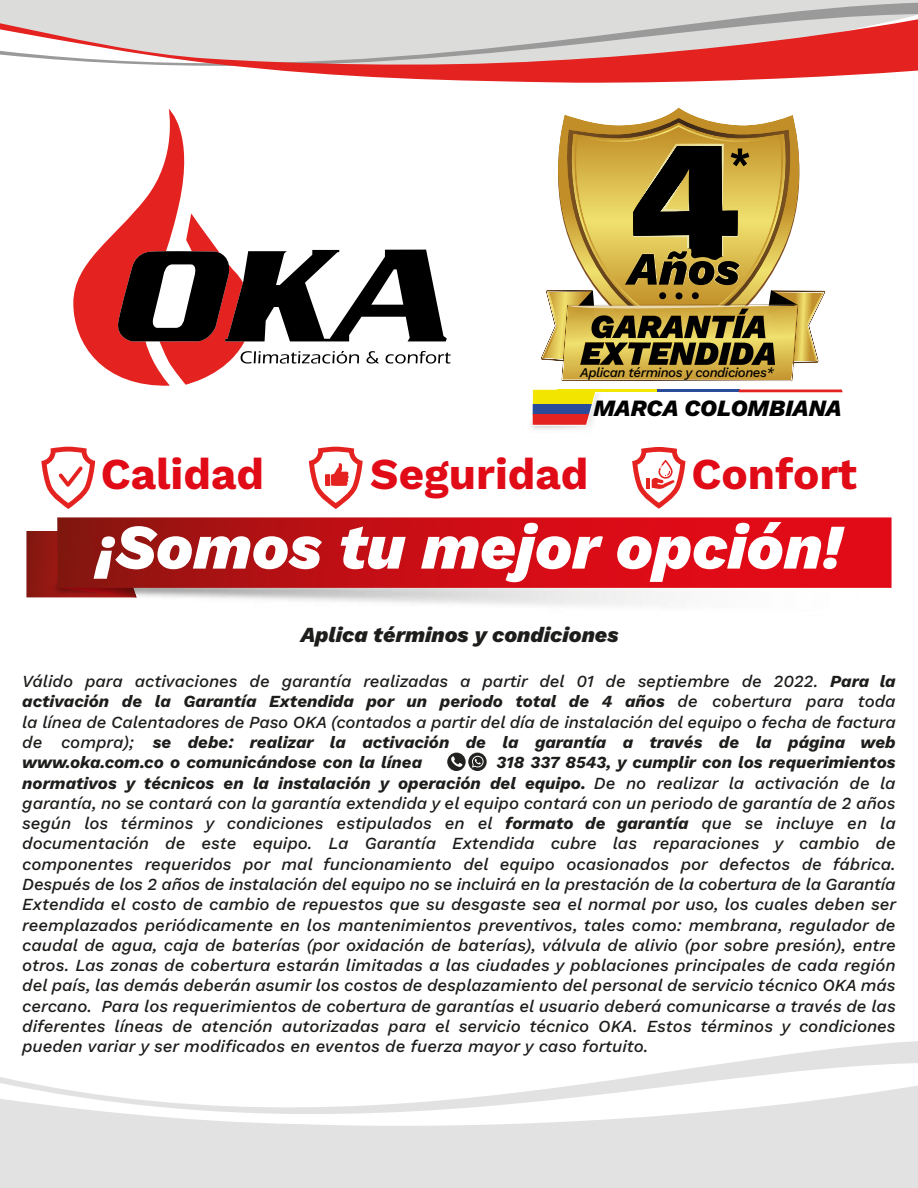
<style>
.page{position:relative;width:918px;height:1188px;background:#fff}
.page>*{position:absolute;margin:0;border:0;box-sizing:border-box;transform-origin:0 0}
.t1{font:italic 800 63.45px "Work Sans";color:#fff}
.t2{font:700 44.1px "Work Sans";color:#e10b17}
.t3{font:italic 800 23.4px "Work Sans";color:#010000}
.t4{font:italic 800 21.45px "Work Sans";color:#1d1d1b}
.t5{font:italic 500 16.95px/20.2px "Work Sans";letter-spacing:-.005em;color:#1d1d1b;text-align:justify}
.t6{font:italic 500 13.35px "Work Sans";letter-spacing:-.035em;color:#010000}
.s1{font-weight:700}
</style>
<div class="page">
<svg style="left:0;top:1041px;width:918px;height:147px;fill:#e2e2e2"></svg>
<hr style="left:0;top:0;width:918px;height:3px;background:#dcdcdb">
<svg style="left:73px;top:109px;width:378px;height:277px"></svg>
<svg style="left:559px;top:118px;width:239px;height:25px"></svg>
<svg style="left:567px;top:125px;width:223px;height:18px;background:#af832a"></svg>
<svg style="left:546px;top:143px;width:279px;height:238px"></svg>
<img style="left:531px;top:336px;width:120px;height:94px">
<svg style="left:531px;top:387px;width:312px;height:39px"></svg>
<div style="left:533px;top:405px;width:62px;height:10px;background:#2a4b9a"></div>
<div style="left:533px;top:415px;width:62px;height:10px;background:#e42320"></div>
<svg style="left:309px;top:447px;width:54px;height:62px"></svg>
<svg style="left:632px;top:447px;width:53px;height:62px"></svg>
<svg style="left:41px;top:447px;width:54px;height:62px"></svg>
<img style="left:26px;top:531px;width:642px;height:74px">
<svg style="left:57px;top:517px;width:835px;height:71px;background:#c51016"></svg>
<svg style="left:0;top:3px;width:918px;height:16px;background:#d5d5d4"></svg>
<svg style="left:0;top:19px;width:918px;height:64px"></svg>
<svg style="left:447px;top:753px;width:19px;height:18px"></svg>
<svg style="left:451px;top:756px;width:11px;height:11px"></svg>
<svg style="left:468px;top:753px;width:19px;height:18px"></svg>
<svg style="left:472px;top:756px;width:12px;height:12px"></svg>
<p class="t6" style="left:580px;top:367px;width:195px">Aplican términos y condiciones*</p>
<h3 class="t3" style="left:593px;top:399px;width:250px">MARCA COLOMBIANA</h3>
<h2 class="t2" style="left:101px;top:457px;width:165px">Calidad</h2>
<h2 class="t2" style="left:370px;top:457px;width:220px">Seguridad</h2>
<h2 class="t2" style="left:691px;top:457px;width:167px">Confort</h2>
<h1 class="t1" style="left:96px;top:522px;width:747px">¡Somos tu mejor opción!</h1>
<p class="t4" style="left:301px;top:627px;width:319px">Aplica términos y condiciones</p>
<p class="t5" style="left:22px;top:672px;width:875px">Válido para activaciones de garantía realizadas a partir del 01 de septiembre de 2022. <span class="s1">Para la activación de la Garantía Extendida por un periodo total de 4 años</span> de cobertura para toda la línea de Calentadores de Paso OKA (contados a partir del día de instalación del equipo o fecha de factura de compra); <span class="s1">se debe: realizar la activación de la garantía a través de la página web www.oka.com.co o comunicándose con la línea</span></p>
<p class="t5" style="left:22px;top:754px;width:875px;text-indent:474px"><span class="s1">318 337 8543, y cumplir con los requerimientos normativos y técnicos en la instalación y operación del equipo.</span> De no realizar la activación de la garantía, no se contará con la garantía extendida y el equipo contará con un periodo de garantía de 2 años según los términos y condiciones estipulados en el <span class="s1">formato de garantía</span> que se incluye en la documentación de este equipo. La Garantía Extendida cubre las reparaciones y cambio de componentes requeridos por mal funcionamiento del equipo ocasionados por defectos de fábrica.<br>Después de los 2 años de instalación del equipo no se incluirá en la prestación de la cobertura de la Garantía Extendida el costo de cambio de repuestos que su desgaste sea el normal por uso, los cuales deben ser reemplazados periódicamente en los mantenimientos preventivos, tales como: membrana, regulador de caudal de agua, caja de baterías (por oxidación de baterías), válvula de alivio (por sobre presión), entre otros. Las zonas de cobertura estarán limitadas a las ciudades y poblaciones principales de cada región del país, las demás deberán asumir los costos de desplazamiento del personal de servicio técnico OKA más cercano. Para los requerimientos de cobertura de garantías el usuario deberá comunicarse a través de las diferentes líneas de atención autorizadas para el servicio técnico OKA. Estos términos y condiciones pueden variar y ser modificados en eventos de fuerza mayor y caso fortuito.</p>
</div>
